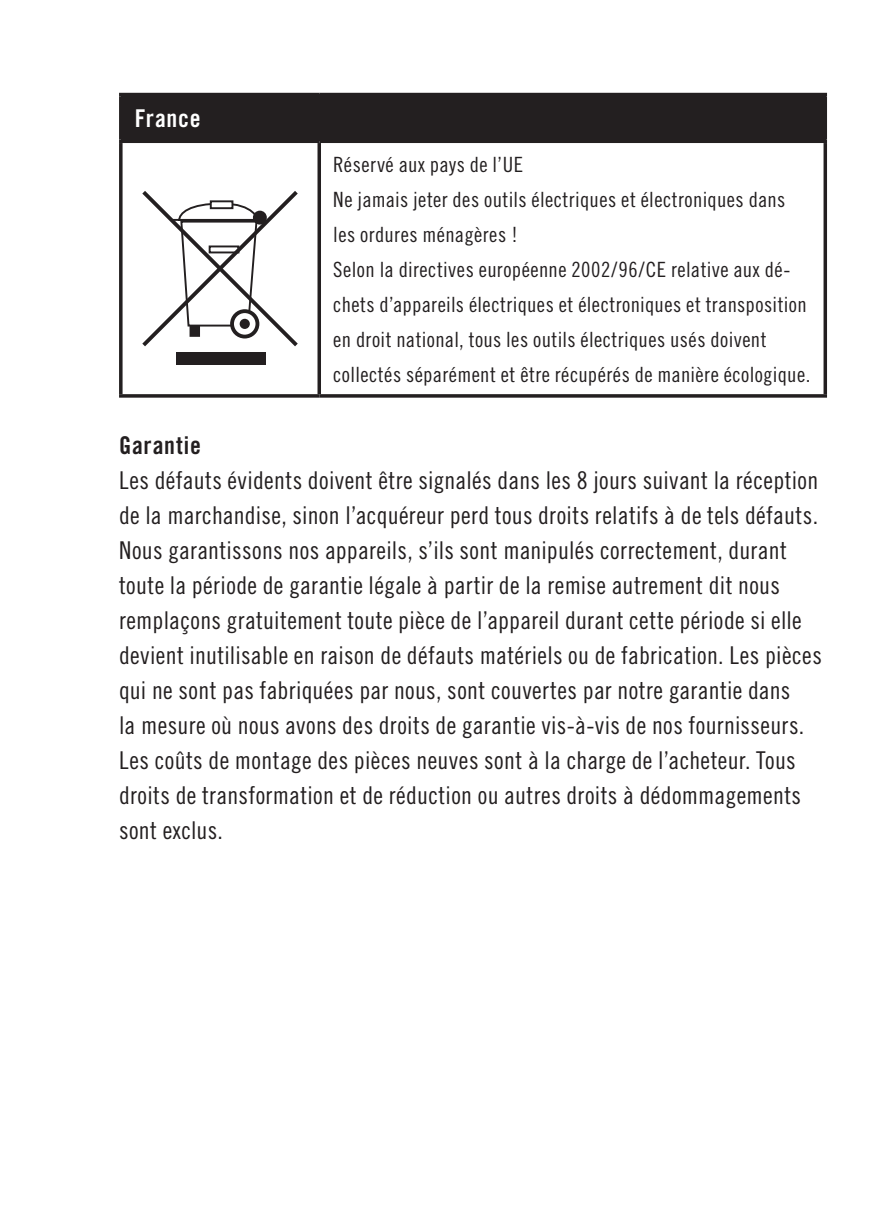
<style>
.page{position:relative;width:893px;height:1231px;background:#fff}
.page>*{position:absolute;margin:0;border:0;box-sizing:border-box;transform-origin:0 0}
.t1{font:24.5px/35px "Trade Gothic Cond Eighteen";letter-spacing:.015em;color:#231f20}
.t2{font:24.5px "Trade Gothic Bold Cond Twenty";letter-spacing:.035em;color:#231f20}
.t3{font:24.5px "Trade Gothic Bold Cond Twenty";letter-spacing:.03em;color:#fff}
.t4{font:21px/35px "Trade Gothic Cond Eighteen";letter-spacing:.02em;color:#231f20}
</style>
<div class="page">
<div style="left:121px;top:94px;width:704px;height:47px;background:#231f20"></div>
<hr style="left:119px;top:93px;width:200px;height:3px;background:#231f20">
<svg style="left:119px;top:96px;width:2px;height:43px"></svg>
<hr style="left:319px;top:93px;width:508px;height:3px;background:#231f20">
<hr style="left:823px;top:96px;width:4px;height:43px;background:#231f20">
<hr style="left:119px;top:139px;width:200px;height:4px;background:#231f20">
<svg style="left:119px;top:143px;width:4px;height:251px"></svg>
<hr style="left:319px;top:139px;width:508px;height:4px;background:#231f20">
<svg style="left:317px;top:143px;width:4px;height:251px"></svg>
<svg style="left:823px;top:143px;width:4px;height:251px"></svg>
<hr style="left:119px;top:394px;width:200px;height:3px;background:#231f20">
<hr style="left:319px;top:394px;width:508px;height:3px;background:#231f20">
<svg style="left:142px;top:191px;width:156px;height:156px"></svg>
<div style="left:176px;top:352px;width:89px;height:12px;background:#231f20"></div>
<p class="t3" style="left:135px;top:104px;width:67px">France</p>
<p class="t4" style="left:333px;top:146px;width:479px">Réservé aux pays de l’UE<br>Ne jamais jeter des outils électriques et électroniques dans les ordures ménagères !<br>Selon la directives européenne 2002/96/CE relative aux dé&shy;chets d’appareils électriques et électroniques et transposition en droit national, tous les outils électriques usés doivent collectés séparément et être récupérés de manière écologique.</p>
<p class="t2" style="left:119px;top:430px;width:83px">Garantie</p>
<p class="t1" style="left:119px;top:462px;width:704px">Les défauts évidents doivent être signalés dans les 8 jours suivant la réception de la marchandise, sinon l’acquéreur perd tous droits relatifs à de tels défauts.<br>Nous garantissons nos appareils, s’ils sont manipulés correctement, durant toute la période de garantie légale à partir de la remise autrement dit nous remplaçons gratuitement toute pièce de l’appareil durant cette période si elle devient inutilisable en raison de défauts matériels ou de fabrication. Les pièces qui ne sont pas fabriquées par nous, sont couvertes par notre garantie dans<br>la mesure où nous avons des droits de garantie vis-à-vis de nos fournisseurs.<br>Les coûts de montage des pièces neuves sont à la charge de l’acheteur. Tous droits de transformation et de réduction ou autres droits à dédommagements sont exclus.</p>
</div>
